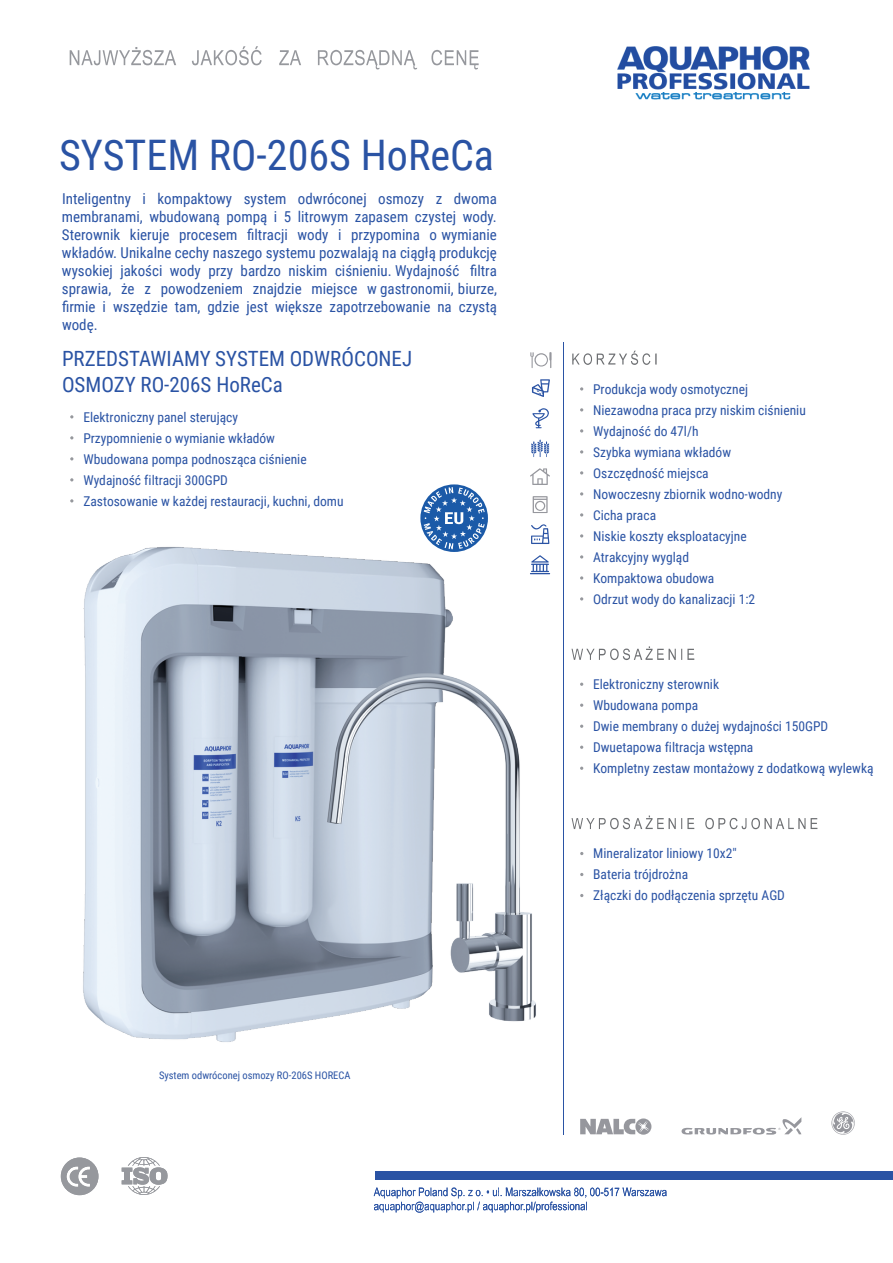
<style>
.page{position:relative;width:893px;height:1263px;background:#fff}
.page>*{position:absolute;margin:0;border:0;box-sizing:border-box;transform-origin:0 0}
.t1{font:42.15px "Roboto Condensed";color:#2a53a4}
.t2{font:21px/25.2px "Roboto Condensed";color:#2a53a4}
.t3{font:15px/18px "Roboto Condensed";color:#2a53a4;text-align:justify}
.t4{font:13.5px/21px "Roboto Condensed";color:#2a53a4}
.t5{font:10.5px "Roboto Condensed";color:#2a53a4}
</style>
<div class="page">
<img style="left:83px;top:524px;width:489px;height:518px">
<svg style="left:373px;top:1171px;width:408px;height:42px"></svg>
<svg style="left:374px;top:1187px;width:293px;height:25px"></svg>
<div style="left:376px;top:1171px;width:516px;height:8px;background:#2a53a4"></div>
<svg style="left:572px;top:351px;width:84px;height:14px"></svg>
<svg style="left:572px;top:646px;width:122px;height:14px"></svg>
<svg style="left:572px;top:815px;width:245px;height:14px"></svg>
<svg style="left:61px;top:1157px;width:37px;height:38px"></svg>
<svg style="left:122px;top:1157px;width:46px;height:38px"></svg>
<svg style="left:580px;top:1118px;width:71px;height:17px"></svg>
<svg style="left:831px;top:1111px;width:24px;height:24px"></svg>
<svg style="left:681px;top:1118px;width:120px;height:17px"></svg>
<hr style="left:563px;top:342px;width:1px;height:792px;background:#2a53a4">
<svg style="left:530px;top:555px;width:20px;height:19px"></svg>
<svg style="left:531px;top:524px;width:18px;height:20px"></svg>
<svg style="left:533px;top:496px;width:15px;height:17px"></svg>
<svg style="left:530px;top:352px;width:22px;height:16px"></svg>
<svg style="left:532px;top:408px;width:17px;height:20px"></svg>
<svg style="left:530px;top:468px;width:20px;height:17px"></svg>
<svg style="left:532px;top:379px;width:18px;height:18px"></svg>
<svg style="left:531px;top:440px;width:18px;height:17px"></svg>
<svg style="left:70px;top:46px;width:409px;height:23px"></svg>
<img style="left:617px;top:46px;width:193px;height:54px">
<svg style="left:580px;top:576px;width:3px;height:4px"></svg>
<svg style="left:420px;top:484px;width:68px;height:68px"></svg>
<svg style="left:424px;top:487px;width:61px;height:62px"></svg>
<h1 class="t1" style="left:59px;top:126px;width:436px">SYSTEM RO-206S HoReCa</h1>
<p class="t3" style="left:62px;top:189px;width:437px">Inteligentny i kompaktowy system odwróconej osmozy z dwoma membranami, wbudowaną pompą i 5 litrowym zapasem czystej wody.<br>Sterownik kieruje procesem filtracji wody i przypomina o wymianie wkładów. Unikalne cechy naszego systemu pozwalają na ciągłą produkcję wysokiej jakości wody przy bardzo niskim ciśnieniu. Wydajność filtra sprawia, że z powodzeniem znajdzie miejsce w gastronomii, biurze, firmie i wszędzie tam, gdzie jest większe zapotrzebowanie na czystą wodę.</p>
<h2 class="t2" style="left:62px;top:346px;width:352px">PRZEDSTAWIAMY SYSTEM ODWRÓCONEJ<br>OSMOZY RO-206S HoReCa</h2>
<p class="t4" style="left:83px;top:406px;width:262px">Elektroniczny panel sterujący<br>Przypomnienie o wymianie wkładów Wbudowana pompa podnosząca ciśnienie Wydajność filtracji 300GPD<br>Zastosowanie w każdej restauracji, kuchni, domu</p>
<p class="t5" style="left:159px;top:1068px;width:193px">System odwróconej osmozy RO-206S HORECA</p>
<p class="t4" style="left:593px;top:378px;width:214px">Produkcja wody osmotycznej<br>Niezawodna praca przy niskim ciśnieniu<br>Wydajność do 47l/h<br>Szybka wymiana wkładów<br>Oszczędność miejsca<br>Nowoczesny zbiornik wodno-wodny<br>Cicha praca<br>Niskie koszty eksploatacyjne<br>Atrakcyjny wygląd<br>Kompaktowa obudowa<br>Odrzut wody do kanalizacji 1:2</p>
<p class="t4" style="left:593px;top:673px;width:282px">Elektroniczny sterownik<br>Wbudowana pompa<br>Dwie membrany o dużej wydajności 150GPD<br>Dwuetapowa filtracja wstępna<br>Kompletny zestaw montażowy z dodatkową wylewką</p>
<p class="t4" style="left:593px;top:842px;width:193px">Mineralizator liniowy 10x2"<br>Bateria trójdrożna<br>Złączki do podłączenia sprzętu AGD</p>
</div>
